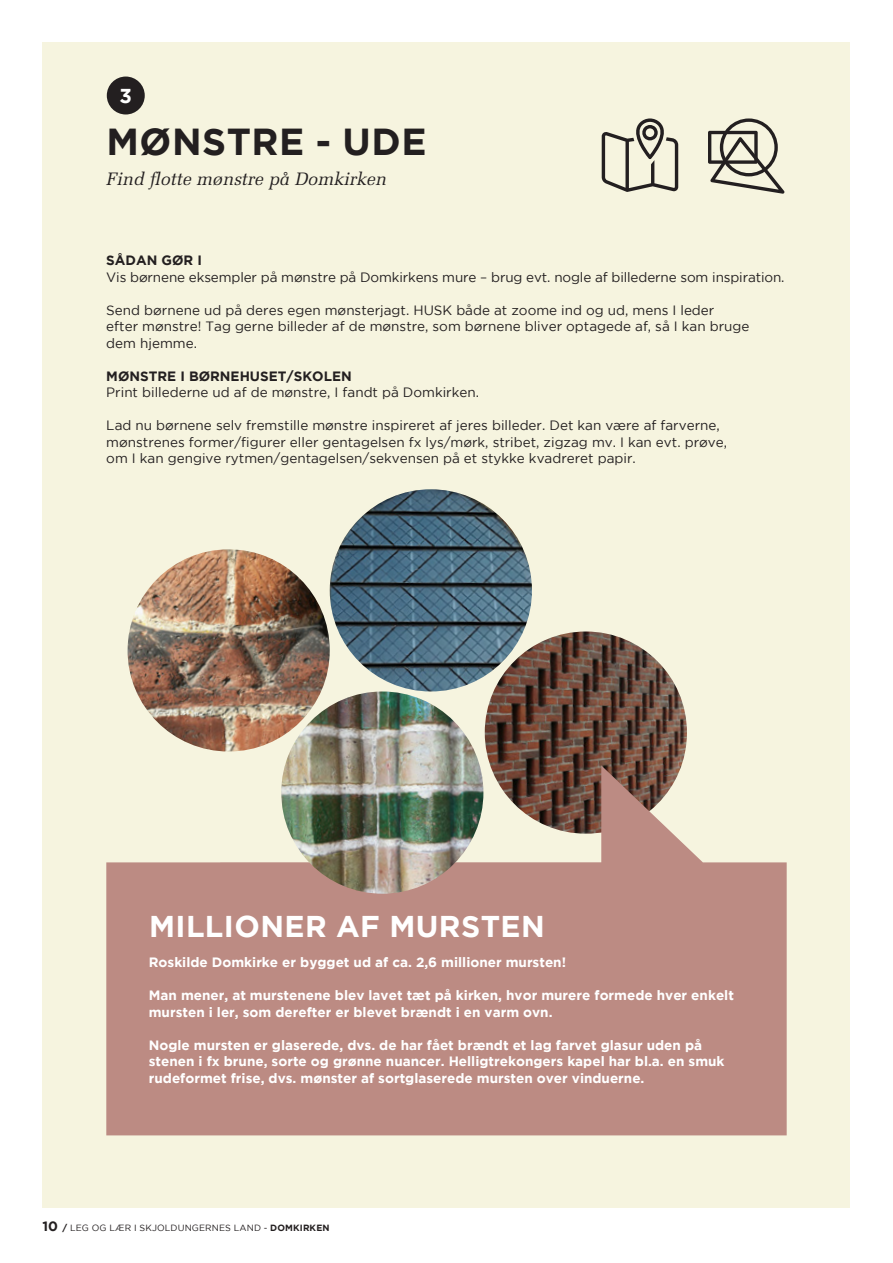
<style>
.page{position:relative;width:893px;height:1263px;background:#fff}
.page>*{position:absolute;margin:0;border:0;box-sizing:border-box;transform-origin:0 0}
.t1{font:700 37.5px "Gotham";letter-spacing:.015em;color:#231f20}
.t2{font:700 30px "Gotham";letter-spacing:.015em;color:#fff}
.t3{font:700 20.1px "Gotham";color:#fff}
.t4{font:italic 18px "Melior LT Std";color:#231f20}
.t5{font:13.5px "Gotham";color:#231f20}
.t6{font:700 13.5px/16.5px "Gotham";color:#fff}
.t7{font:700 13.5px "Gotham";color:#231f20}
.t8{font:9px "Gotham";letter-spacing:.015em;color:#231f20}
.s1{font-weight:700;font-size:13.5px}
.s2{font-weight:700}
</style>
<div class="page">
<div style="left:43px;top:43px;width:807px;height:1165px;background:#f6f4df"></div>
<svg style="left:708px;top:118px;width:76px;height:76px"></svg>
<svg style="left:602px;top:118px;width:76px;height:74px"></svg>
<img style="left:485px;top:631px;width:202px;height:203px;border-radius:101px">
<img style="left:128px;top:549px;width:202px;height:202px;border-radius:101px">
<img style="left:330px;top:489px;width:202px;height:202px;border-radius:101px">
<svg style="left:106px;top:765px;width:681px;height:370px;background:#c1988e"></svg>
<img style="left:281px;top:691px;width:202px;height:203px;border-radius:101px">
<div style="left:107px;top:77px;width:38px;height:37px;background:#231f20;border-radius:50%"></div>
<p class="t3" style="left:120px;top:84px;width:14px">3</p>
<p class="t1" style="left:107px;top:120px;width:321px">MØNSTRE - UDE</p>
<p class="t4" style="left:106px;top:168px;width:282px">Find flotte mønstre på Domkirken</p>
<p class="t7" style="left:106px;top:252px;width:97px">SÅDAN GØR I</p>
<p class="t5" style="left:106px;top:269px;width:680px">Vis børnene eksempler på mønstre på Domkirkens mure – brug evt. nogle af billederne som inspiration.</p>
<p class="t5" style="left:106px;top:302px;width:610px">Send børnene ud på deres egen mønsterjagt. HUSK både at zoome ind og ud, mens I leder</p>
<p class="t5" style="left:106px;top:319px;width:645px">efter mønstre! Tag gerne billeder af de mønstre, som børnene bliver optagede af, så I kan bruge</p>
<p class="t5" style="left:106px;top:335px;width:92px">dem hjemme.</p>
<p class="t7" style="left:106px;top:368px;width:247px">MØNSTRE I BØRNEHUSET/SKOLEN</p>
<p class="t5" style="left:106px;top:385px;width:374px">Print billederne ud af de mønstre, I fandt på Domkirken.</p>
<p class="t5" style="left:106px;top:418px;width:615px">Lad nu børnene selv fremstille mønstre inspireret af jeres billeder. Det kan være af farverne,</p>
<p class="t5" style="left:106px;top:434px;width:622px">mønstrenes former/figurer eller gentagelsen fx lys/mørk, stribet, zigzag mv. I kan evt. prøve,</p>
<p class="t5" style="left:106px;top:451px;width:531px">om I kan gengive rytmen/gentagelsen/sekvensen på et stykke kvadreret papir.</p>
<p class="t2" style="left:149px;top:909px;width:397px">MILLIONER AF MURSTEN</p>
<p class="t6" style="left:149px;top:954px;width:419px">Roskilde Domkirke er bygget ud af ca. 2,6 millioner mursten!</p>
<p class="t6" style="left:149px;top:987px;width:587px">Man mener, at murstenene blev lavet tæt på kirken, hvor murere formede hver enkelt mursten i ler, som derefter er blevet brændt i en varm ovn.</p>
<p class="t6" style="left:149px;top:1036px;width:555px">Nogle mursten er glaserede, dvs. de har fået brændt et lag farvet glasur uden på</p>
<p class="t6" style="left:149px;top:1053px;width:577px">stenen i fx brune, sorte og grønne nuancer. Helligtrekongers kapel har bl.a. en smuk</p>
<p class="t6" style="left:149px;top:1069px;width:497px">rudeformet frise, dvs. mønster af sortglaserede mursten over vinduerne.</p>
<p class="t8" style="left:43px;top:1223px;width:289px"><span class="s1">10</span> <span class="s2">/</span> LEG OG LÆR I SKJOLDUNGERNES LAND - <span class="s2">DOMKIRKEN</span></p>
</div>
